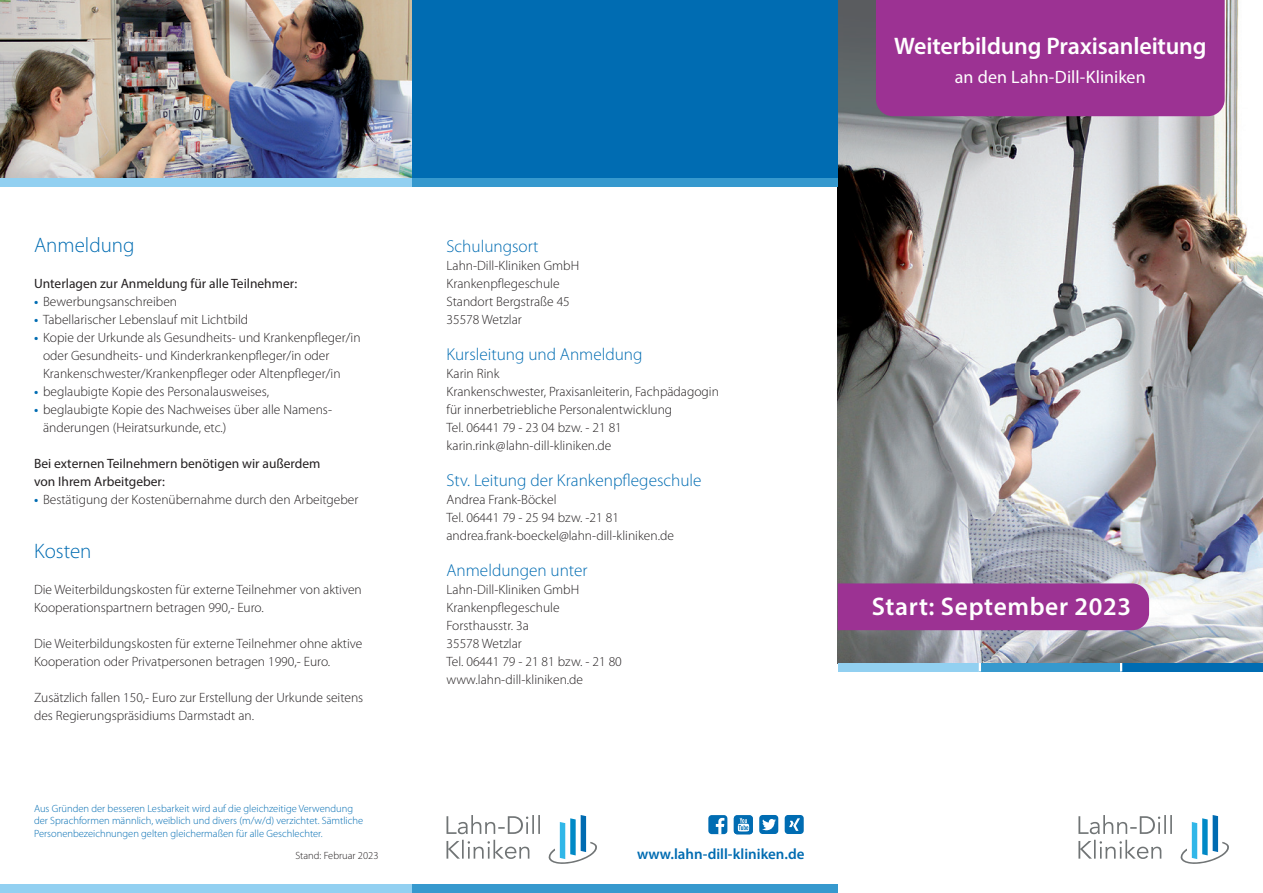
<style>
.page{position:relative;width:1263px;height:893px;background:#fff}
.page>*{position:absolute;margin:0;border:0;box-sizing:border-box;transform-origin:0 0}
.t1{font:600 25.5px "Myriad Pro";letter-spacing:.025em;color:#fff}
.t2{font:600 24px "Myriad Pro";letter-spacing:-.01em;color:#fff}
.Headline{font:300 21px "Myriad Pro";color:#006cb2}
.t3{font:18px "Myriad Pro";color:#fff}
.Subhead{font:300 17.25px "Myriad Pro";color:#006cb2}
.t4{font:600 15px "Myriad Pro";color:#006cb2}
.t5{font:300 13.5px/18px "Myriad Pro";color:#231f20}
.t6{font:13.5px "Myriad Pro";color:#231f20}
.Fließtext{font:300 10.5px/12.6px "Myriad Pro";color:#006cb2}
.t7{font:300 10.5px "Myriad Pro";color:#231f20}
.s1{font-weight:600;color:#006cb2}
</style>
<div class="page">
<img style="left:838px;top:0;width:425px;height:663px">
<img style="left:0;top:0;width:412px;height:178px">
<div style="left:838px;top:663px;width:141px;height:8px;background:#92d0f1"></div>
<div style="left:1121px;top:663px;width:142px;height:8px;background:#006cb2"></div>
<div style="left:979px;top:663px;width:142px;height:8px;background:#3699ce"></div>
<svg style="left:1120px;top:663px;width:2px;height:8px"></svg>
<svg style="left:979px;top:663px;width:2px;height:8px"></svg>
<div style="left:412px;top:0;width:426px;height:186px;background:#006cb2"></div>
<svg style="left:446px;top:815px;width:94px;height:44px"></svg>
<svg style="left:548px;top:815px;width:49px;height:49px"></svg>
<svg style="left:1078px;top:815px;width:94px;height:44px"></svg>
<svg style="left:1180px;top:815px;width:49px;height:49px"></svg>
<div style="left:708px;top:815px;width:19px;height:19px;background:#006cb2;border-radius:3px"></div>
<svg style="left:716px;top:818px;width:8px;height:16px"></svg>
<svg style="left:734px;top:815px;width:19px;height:19px"></svg>
<div style="left:759px;top:815px;width:19px;height:19px;background:#006cb2;border-radius:3px"></div>
<svg style="left:762px;top:819px;width:14px;height:11px"></svg>
<div style="left:785px;top:815px;width:19px;height:19px;background:#006cb2;border-radius:3px"></div>
<svg style="left:789px;top:818px;width:11px;height:13px"></svg>
<div style="left:0;top:178px;width:412px;height:9px;background:#92d0f1"></div>
<div style="left:412px;top:178px;width:426px;height:9px;background:#3699ce"></div>
<div style="left:0;top:884px;width:412px;height:9px;background:#92d0f1"></div>
<div style="left:412px;top:884px;width:426px;height:9px;background:#3699ce"></div>
<div style="left:838px;top:583px;width:311px;height:47px;background:#9c3293"></div>
<div style="left:876px;top:0;width:349px;height:116px;background:#9c3293"></div>
<p class="Headline" style="left:34px;top:232px;width:102px">Anmeldung</p>
<p class="t6" style="left:34px;top:275px;width:265px">Unterlagen zur Anmeldung für alle Teilnehmer:</p>
<p class="t5" style="left:34px;top:292px;width:145px"><span class="s1">•</span> Bewerbungsanschreiben</p>
<p class="t5" style="left:34px;top:310px;width:216px"><span class="s1">•</span> Tabellarischer Lebenslauf mit Lichtbild</p>
<p class="t5" style="left:43px;top:328px;width:319px;text-indent:-9px"><span class="s1">•</span> Kopie der Urkunde als Gesundheits- und Krankenpfleger/in oder Gesundheits- und Kinderkrankenpfleger/in oder<br>Krankenschwester/Krankenpfleger oder Altenpfleger/in</p>
<p class="t5" style="left:34px;top:382px;width:237px"><span class="s1">•</span> beglaubigte Kopie des Personalausweises,</p>
<p class="t5" style="left:43px;top:400px;width:290px;text-indent:-9px"><span class="s1">•</span> beglaubigte Kopie des Nachweises über alle Namens&shy;änderungen (Heiratsurkunde, etc.)</p>
<p class="t6" style="left:34px;top:455px;width:288px">Bei externen Teilnehmern benötigen wir außerdem</p>
<p class="t6" style="left:34px;top:473px;width:132px">von Ihrem Arbeitgeber:</p>
<p class="t5" style="left:34px;top:490px;width:326px"><span class="s1">•</span> Bestätigung der Kostenübernahme durch den Arbeitgeber</p>
<p class="Headline" style="left:34px;top:538px;width:59px">Kosten</p>
<p class="t5" style="left:34px;top:580px;width:329px">Die Weiterbildungskosten für externe Teilnehmer von aktiven<br>Kooperationspartnern betragen 990,- Euro.</p>
<p class="t5" style="left:34px;top:634px;width:330px">Die Weiterbildungskosten für externe Teilnehmer ohne aktive<br>Kooperation oder Privatpersonen betragen 1990,- Euro.</p>
<p class="t5" style="left:34px;top:688px;width:331px">Zusätzlich fallen 150,- Euro zur Erstellung der Urkunde seitens des Regierungspräsidiums Darmstadt an.</p>
<p class="Fließtext" style="left:34px;top:802px;width:331px">Aus Gründen der besseren Lesbarkeit wird auf die gleichzeitige Verwendung der Sprachformen männlich, weiblich und divers (m/w/d) verzichtet. Sämtliche<br>Personenbezeichnungen gelten gleichermaßen für alle Geschlechter.</p>
<p class="t7" style="left:295px;top:849px;width:85px">Stand: Februar 2023</p>
<p class="Subhead" style="left:446px;top:236px;width:94px">Schulungsort</p>
<p class="t5" style="left:446px;top:256px;width:134px">Lahn-Dill-Kliniken GmbH</p>
<p class="t5" style="left:446px;top:274px;width:115px">Krankenpflegeschule</p>
<p class="t5" style="left:446px;top:292px;width:125px">Standort Bergstraße 45</p>
<p class="t5" style="left:446px;top:310px;width:77px">35578 Wetzlar</p>
<p class="Subhead" style="left:446px;top:344px;width:198px">Kursleitung und Anmeldung</p>
<p class="t5" style="left:446px;top:364px;width:55px">Karin Rink</p>
<p class="t5" style="left:446px;top:382px;width:274px">Krankenschwester, Praxisanleiterin, Fachpädagogin</p>
<p class="t5" style="left:446px;top:400px;width:227px">für innerbetriebliche Personalentwicklung</p>
<p class="t5" style="left:446px;top:418px;width:177px">Tel. 06441 79 - 23 04 bzw. - 21 81</p>
<p class="t5" style="left:446px;top:436px;width:166px">karin.rink@lahn-dill-kliniken.de</p>
<p class="Subhead" style="left:446px;top:470px;width:257px">Stv. Leitung der Krankenpflegeschule</p>
<p class="t5" style="left:446px;top:490px;width:112px">Andrea Frank-Böckel</p>
<p class="t5" style="left:446px;top:508px;width:174px">Tel. 06441 79 - 25 94 bzw. -21 81</p>
<p class="t5" style="left:446px;top:526px;width:229px">andrea.frank-boeckel@lahn-dill-kliniken.de</p>
<p class="Subhead" style="left:446px;top:560px;width:143px">Anmeldungen unter</p>
<p class="t5" style="left:446px;top:580px;width:134px">Lahn-Dill-Kliniken GmbH</p>
<p class="t5" style="left:446px;top:598px;width:115px">Krankenpflegeschule</p>
<p class="t5" style="left:446px;top:616px;width:84px">Forsthausstr. 3a</p>
<p class="t5" style="left:446px;top:634px;width:77px">35578 Wetzlar</p>
<p class="t5" style="left:446px;top:652px;width:177px">Tel. 06441 79 - 21 81 bzw. - 21 80</p>
<p class="t5" style="left:446px;top:670px;width:138px">www.lahn-dill-kliniken.de</p>
<p class="t4" style="left:637px;top:844px;width:169px">www.lahn-dill-kliniken.de</p>
<p class="t2" style="left:894px;top:31px;width:314px">Weiterbildung Praxisanleitung</p>
<p class="t3" style="left:955px;top:66px;width:192px">an den Lahn-Dill-Kliniken</p>
<p class="t1" style="left:872px;top:590px;width:261px">Start: September 2023</p>
</div>
